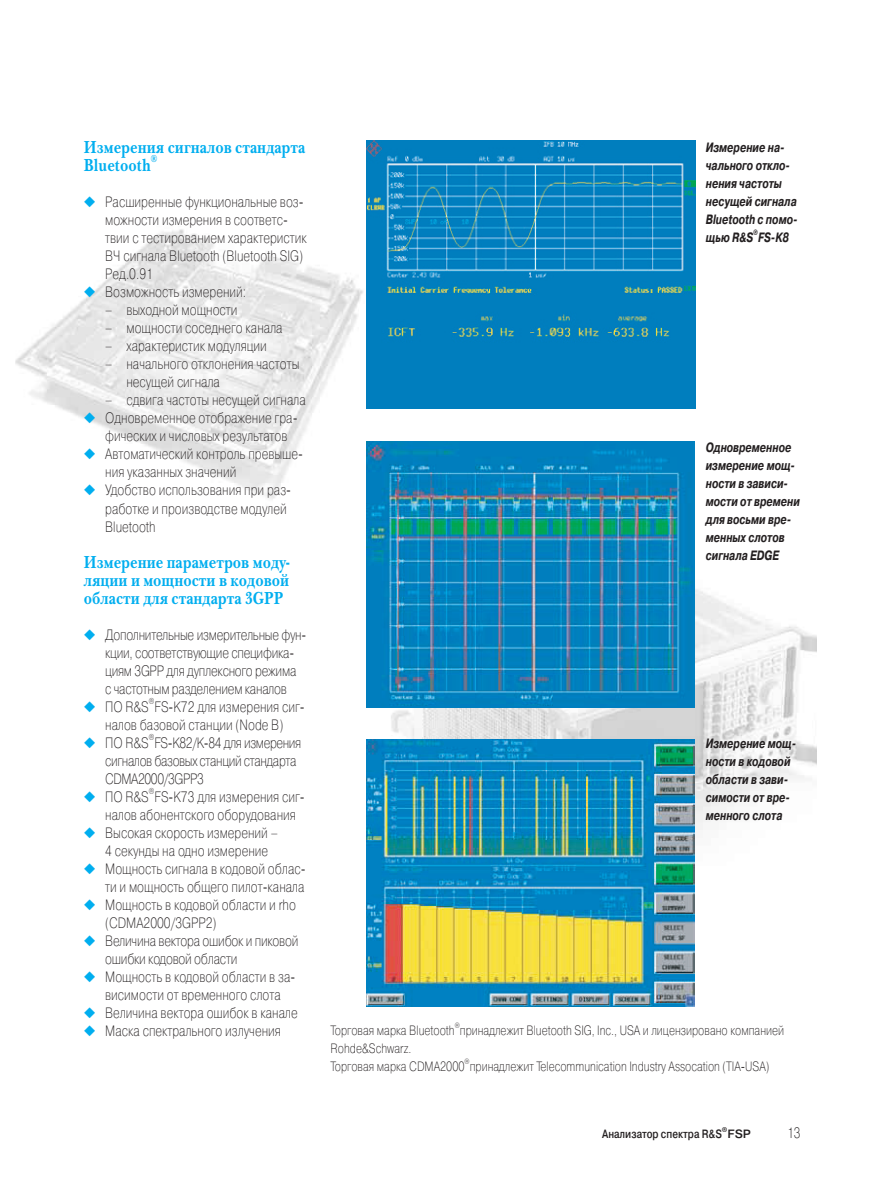
<style>
.page{position:relative;width:893px;height:1191px;background:#fff}
.page>*{position:absolute;margin:0;border:0;box-sizing:border-box;transform-origin:0 0}
.t1{font:700 18px/18px "New Baskerville C";color:#00aeef;scale:.8 1}
.t2{font:15px/18px "Pragmatica Light C";color:#231f20;scale:.8 1}
.t3{font:15px/18px "Pragmatica Light C";letter-spacing:-.02em;color:#231f20;scale:.8 1}
.t4{font:15px/18px "Pragmatica Light C";letter-spacing:-.03em;color:#231f20;scale:.8 1}
.t5{font:italic 700 13.5px/18px "Pragmatica C";color:#231f20;scale:.75 1}
.t6{font:13.5px/18px "Pragmatica Light C";color:#231f20;scale:.8 1}
.t7{font:700 12px "Pragmatica Light C";color:#231f20;scale:.8 1}
.t8{font:700 12px "Pragmatica Light C";color:#231f20}
.t9{font:700 10.5px "New Baskerville C";color:#00aeef;scale:.8 1}
.t10{font:8.7px "Pragmatica Light C";color:#231f20;scale:.8 1}
.t11{font:7.8px "Pragmatica Light C";color:#231f20;scale:.8 1}
.t12{font:italic 700 7.8px "Pragmatica C";color:#231f20;scale:.75 1}
.t13{font:700 7.05px "Pragmatica Light C";color:#231f20}
.s1{color:#00aeef}
</style>
<div class="page">
<img style="left:384px;top:589px;width:432px;height:241px">
<img style="left:16px;top:229px;width:376px;height:270px">
<img style="left:366px;top:140px;width:329px;height:268px">
<img style="left:366px;top:441px;width:329px;height:266px">
<img style="left:366px;top:739px;width:329px;height:267px">
<p class="t1" style="left:84px;top:139px;width:278px">Измерения сигналов стандарта<br>Bluetooth</p>
<p class="t9" style="left:151px;top:153px;width:10px">®</p>
<p class="t2" style="left:105px;top:193px;width:254px;text-indent:-21px"><span class="s1">◆</span> Расширенные функциональные воз&shy;можности измерения в соответс&shy;твии с тестированием характеристик<br>ВЧ сигнала Bluetooth (Bluetooth SIG)<br>Ред.0.91</p>
<p class="t2" style="left:84px;top:283px;width:204px"><span class="s1">◆</span> Возможность измерений:</p>
<p class="t2" style="left:105px;top:301px;width:167px">– выходной мощности</p>
<p class="t2" style="left:105px;top:319px;width:223px">– мощности соседнего канала</p>
<p class="t2" style="left:105px;top:337px;width:204px">– характеристик модуляции</p>
<p class="t2" style="left:126px;top:355px;width:218px;text-indent:-21px">– начального отклонения частоты несущей сигнала</p>
<p class="t2" style="left:105px;top:391px;width:252px">– сдвига частоты несущей сигнала</p>
<p class="t2" style="left:105px;top:409px;width:242px;text-indent:-21px"><span class="s1">◆</span> Одновременное отображение гра&shy;фических и числовых результатов</p>
<p class="t2" style="left:105px;top:445px;width:249px;text-indent:-21px"><span class="s1">◆</span> Автоматический контроль превыше&shy;ния указанных значений</p>
<p class="t2" style="left:105px;top:481px;width:234px;text-indent:-21px"><span class="s1">◆</span> Удобство использования при раз&shy;работке и производстве модулей<br>Bluetooth</p>
<p class="t1" style="left:84px;top:553px;width:259px;text-align:justify">Измерение параметров моду&shy;ляции и мощности в кодовой области для стандарта 3GPP</p>
<p class="t3" style="left:105px;top:625px;width:253px;text-indent:-21px"><span class="s1">◆</span> Дополнительные измерительные фун&shy;кции, соответствующие специфика&shy;циям 3GPP для дуплексного режима с частотным разделением каналов</p>
<p class="t2" style="left:84px;top:697px;width:278px"><span class="s1">◆</span> ПО R&amp;S FS-K72 для измерения сиг-</p>
<p class="t10" style="left:149px;top:696px;width:8px">®</p>
<p class="t2" style="left:105px;top:715px;width:224px">налов базовой станции (Node B)</p>
<p class="t4" style="left:84px;top:733px;width:273px"><span class="s1">◆</span> ПО R&amp;S FS-K82/K-84 для измерения</p>
<p class="t10" style="left:149px;top:732px;width:8px">®</p>
<p class="t4" style="left:105px;top:751px;width:241px">сигналов базовых станций стандарта<br>CDMA2000/3GPP3</p>
<p class="t2" style="left:84px;top:787px;width:278px"><span class="s1">◆</span> ПО R&amp;S FS-K73 для измерения сиг-</p>
<p class="t10" style="left:149px;top:786px;width:8px">®</p>
<p class="t2" style="left:105px;top:805px;width:240px">налов абонентского оборудования</p>
<p class="t2" style="left:105px;top:823px;width:217px;text-indent:-21px"><span class="s1">◆</span> Высокая скорость измерений –<br>4 секунды на одно измерение</p>
<p class="t2" style="left:84px;top:859px;width:279px;text-align:right"><span class="s1">◆</span> Мощность сигнала в кодовой облас&shy;ти и мощность общего пилот-канала</p>
<p class="t2" style="left:105px;top:895px;width:240px;text-indent:-21px"><span class="s1">◆</span> Мощность в кодовой области и rho (CDMA2000/3GPP2)</p>
<p class="t3" style="left:105px;top:931px;width:243px;text-indent:-21px"><span class="s1">◆</span> Величина вектора ошибок и пиковой ошибки кодовой области</p>
<p class="t2" style="left:84px;top:967px;width:266px;text-align:center"><span class="s1">◆</span> Мощность в кодовой области в за&shy;висимости от временного слота</p>
<p class="t2" style="left:84px;top:1003px;width:269px"><span class="s1">◆</span> Величина вектора ошибок в канале</p>
<p class="t2" style="left:84px;top:1021px;width:248px"><span class="s1">◆</span> Маска спектрального излучения</p>
<p class="t5" style="left:706px;top:138px;width:124px">Измерение на&shy;чального откло&shy;нения частоты несущей сигнала<br>Bluetooth с помо&shy;щью R&amp;S FS-K8</p>
<p class="t12" style="left:753px;top:228px;width:8px">®</p>
<p class="t5" style="left:706px;top:438px;width:127px">Одновременное измерение мощ&shy;ности в зависи&shy;мости от времени для восьми вре&shy;менных слотов сигнала EDGE</p>
<p class="t5" style="left:706px;top:735px;width:122px">Измерение мощ&shy;ности в кодовой области в зави&shy;симости от вре&shy;менного слота</p>
<p class="t11" style="left:455px;top:1021px;width:8px">®</p>
<p class="t6" style="left:331px;top:1039px;width:550px">Rohde&amp;Schwarz.<br>Торговая марка CDMA2000 принадлежит Telecommunication Industry Assocation (TIA-USA)</p>
<p class="t6" style="left:331px;top:1021px;width:569px">Торговая марка Bluetooth принадлежит Bluetooth SIG, Inc., USA и лицензировано компанией</p>
<p class="t11" style="left:465px;top:1057px;width:8px">®</p>
<p class="t7" style="left:602px;top:1127px;width:151px">Анализатор спектра R&amp;S</p>
<p class="t13" style="left:722px;top:1125px;width:7px">®</p>
<p class="t8" style="left:727px;top:1127px;width:25px">FSP</p>
<p class="t2" style="left:787px;top:1123px;width:18px">13</p>
</div>
